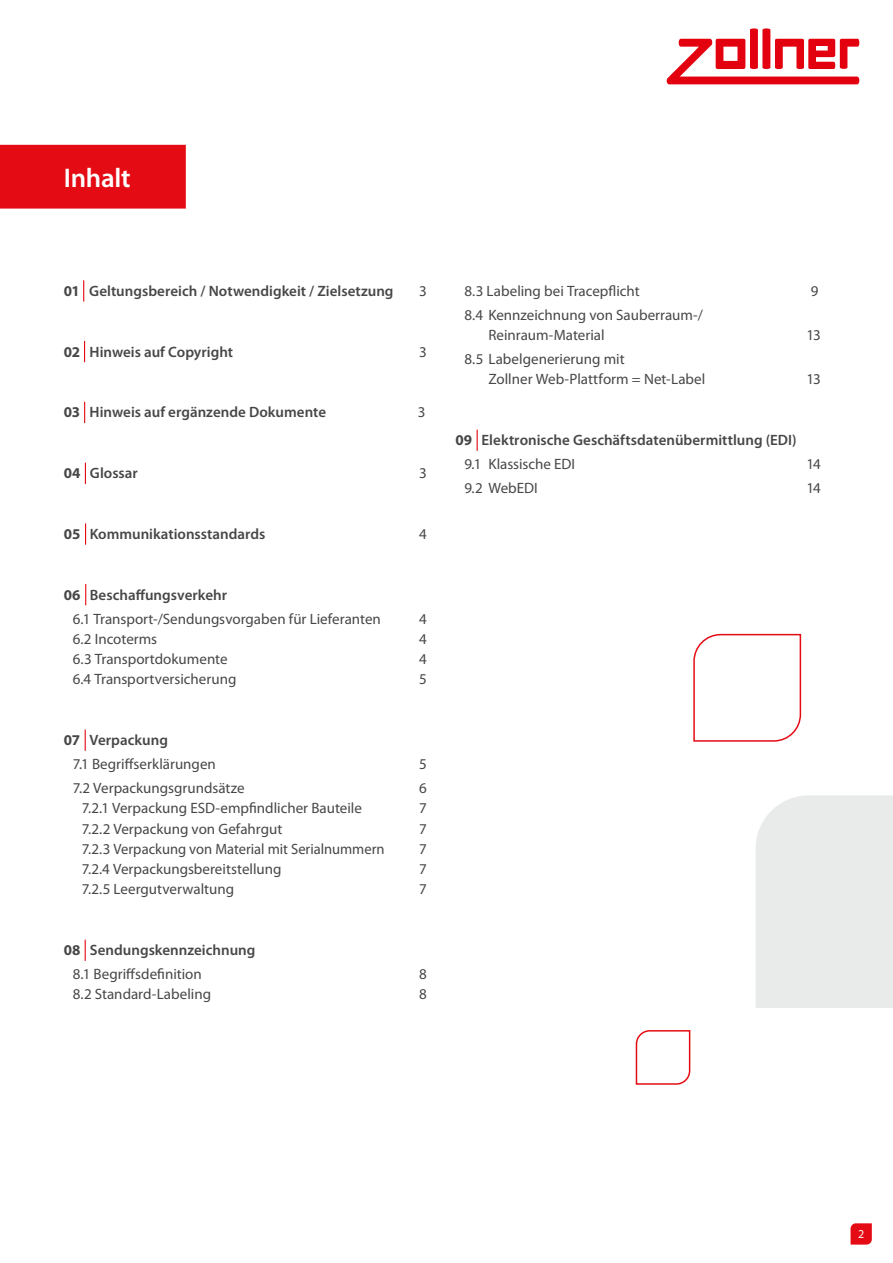
<style>
.page{position:relative;width:893px;height:1263px;background:#fff}
.page>*{position:absolute;margin:0;border:0;box-sizing:border-box;transform-origin:0 0}
.t1{font:600 27px "Myriad Pro";letter-spacing:-.01em;color:#fff}
.t2{font:15px/24px "Myriad Pro";color:#474747}
.t3{font:600 15px/24px "Myriad Pro";color:#474747}
.t4{font:12px "Myriad Pro";color:#fff}
.s1{font-weight:700}
.s2{font-weight:600}
.s3{font-weight:400}
</style>
<div class="page">
<div style="left:756px;top:795px;width:137px;height:213px;background:#e9eaea"></div>
<svg style="left:693px;top:633px;width:109px;height:109px"></svg>
<svg style="left:635px;top:1030px;width:56px;height:55px"></svg>
<svg style="left:850px;top:1223px;width:22px;height:21px"></svg>
<svg style="left:666px;top:28px;width:194px;height:56px"></svg>
<div style="left:0;top:145px;width:186px;height:64px;background:#e50b14"></div>
<svg style="left:83px;top:280px;width:1px;height:22px"></svg>
<svg style="left:84px;top:341px;width:1px;height:21px"></svg>
<svg style="left:84px;top:402px;width:1px;height:21px"></svg>
<svg style="left:85px;top:463px;width:1px;height:21px"></svg>
<svg style="left:85px;top:523px;width:1px;height:22px"></svg>
<svg style="left:85px;top:584px;width:1px;height:21px"></svg>
<svg style="left:85px;top:729px;width:1px;height:22px"></svg>
<svg style="left:85px;top:940px;width:1px;height:21px"></svg>
<svg style="left:477px;top:430px;width:1px;height:21px"></svg>
<h1 class="t1" style="left:64px;top:161px;width:69px">Inhalt</h1>
<p class="t3" style="left:64px;top:278px;width:331px"><span class="s1">01</span> Geltungsbereich / Notwendigkeit / Zielsetzung</p>
<p class="t2" style="left:419px;top:278px;width:9px">3</p>
<p class="t3" style="left:64px;top:339px;width:171px"><span class="s1">02</span> Hinweis auf Copyright</p>
<p class="t2" style="left:419px;top:339px;width:9px">3</p>
<p class="t3" style="left:64px;top:400px;width:264px"><span class="s1">03</span> Hinweis auf ergänzende Dokumente</p>
<p class="t2" style="left:418px;top:400px;width:9px">3</p>
<p class="t3" style="left:64px;top:461px;width:76px"><span class="s1">04</span> Glossar</p>
<p class="t2" style="left:419px;top:461px;width:9px">3</p>
<p class="t3" style="left:64px;top:521px;width:203px"><span class="s1">05</span> Kommunikationsstandards</p>
<p class="t2" style="left:419px;top:521px;width:9px">4</p>
<p class="t2" style="left:73px;top:582px;width:310px;text-indent:-9px"><span class="s1">06</span> <span class="s2">Beschaffungsverkehr<br></span>6.1 Transport-/Sendungsvorgaben für Lieferanten</p>
<p class="t2" style="left:419px;top:606px;width:9px">4</p>
<p class="t2" style="left:73px;top:626px;width:86px">6.2 Incoterms</p>
<p class="t2" style="left:419px;top:626px;width:9px">4</p>
<p class="t2" style="left:73px;top:647px;width:156px">6.3 Transportdokumente</p>
<p class="t2" style="left:419px;top:647px;width:9px">4</p>
<p class="t2" style="left:73px;top:667px;width:165px">6.4 Transportversicherung</p>
<p class="t2" style="left:419px;top:667px;width:9px">5</p>
<p class="t2" style="left:73px;top:728px;width:145px;text-indent:-9px"><span class="s1">07</span> <span class="s2">Verpackung<br></span>7.1 Begriffserklärungen</p>
<p class="t2" style="left:419px;top:752px;width:9px">5</p>
<p class="t2" style="left:73px;top:776px;width:173px">7.2 Verpackungsgrundsätze</p>
<p class="t2" style="left:419px;top:776px;width:9px">6</p>
<p class="t2" style="left:82px;top:796px;width:282px">7.2.1 Verpackung ESD-empfindlicher Bauteile</p>
<p class="t2" style="left:419px;top:796px;width:9px">7</p>
<p class="t2" style="left:82px;top:816px;width:202px">7.2.2 Verpackung von Gefahrgut</p>
<p class="t2" style="left:419px;top:816px;width:9px">7</p>
<p class="t2" style="left:82px;top:836px;width:304px">7.2.3 Verpackung von Material mit Serialnummern</p>
<p class="t2" style="left:419px;top:836px;width:9px">7</p>
<p class="t2" style="left:82px;top:857px;width:201px">7.2.4 Verpackungsbereitstellung</p>
<p class="t2" style="left:419px;top:857px;width:9px">7</p>
<p class="t2" style="left:82px;top:877px;width:154px">7.2.5 Leergutverwaltung</p>
<p class="t2" style="left:419px;top:877px;width:9px">7</p>
<p class="t3" style="left:73px;top:938px;width:184px;text-indent:-9px"><span class="s1">08</span> Sendungskennzeichnung<br><span class="s3">8.1 Begriffsdefinition</span></p>
<p class="t2" style="left:419px;top:962px;width:9px">8</p>
<p class="t2" style="left:73px;top:982px;width:140px">8.2 Standard-Labeling</p>
<p class="t2" style="left:419px;top:982px;width:9px">8</p>
<p class="t2" style="left:464px;top:278px;width:177px">8.3 Labeling bei Tracepflicht</p>
<p class="t2" style="left:811px;top:278px;width:9px">9</p>
<p class="t2" style="left:488px;top:304px;width:216px;line-height:20.2px;text-indent:-24px">8.4 Kennzeichnung von Sauberraum-/<br>Reinraum-Material</p>
<p class="t2" style="left:806px;top:323px;width:16px">13</p>
<p class="t2" style="left:488px;top:349px;width:218px;line-height:20.2px;text-indent:-24px">8.5 Labelgenerierung mit<br>Zollner Web-Plattform = Net-Label</p>
<p class="t2" style="left:806px;top:367px;width:16px">13</p>
<p class="t3" style="left:464px;top:428px;width:334px;text-indent:-9px"><span class="s1">09</span> Elektronische Geschäftsdatenübermittlung (EDI)<br><span class="s3">9.1 Klassische EDI</span></p>
<p class="t2" style="left:806px;top:452px;width:16px">14</p>
<p class="t2" style="left:464px;top:476px;width:75px">9.2 WebEDI</p>
<p class="t2" style="left:806px;top:476px;width:16px">14</p>
<p class="t4" style="left:858px;top:1226px;width:8px">2</p>
</div>
